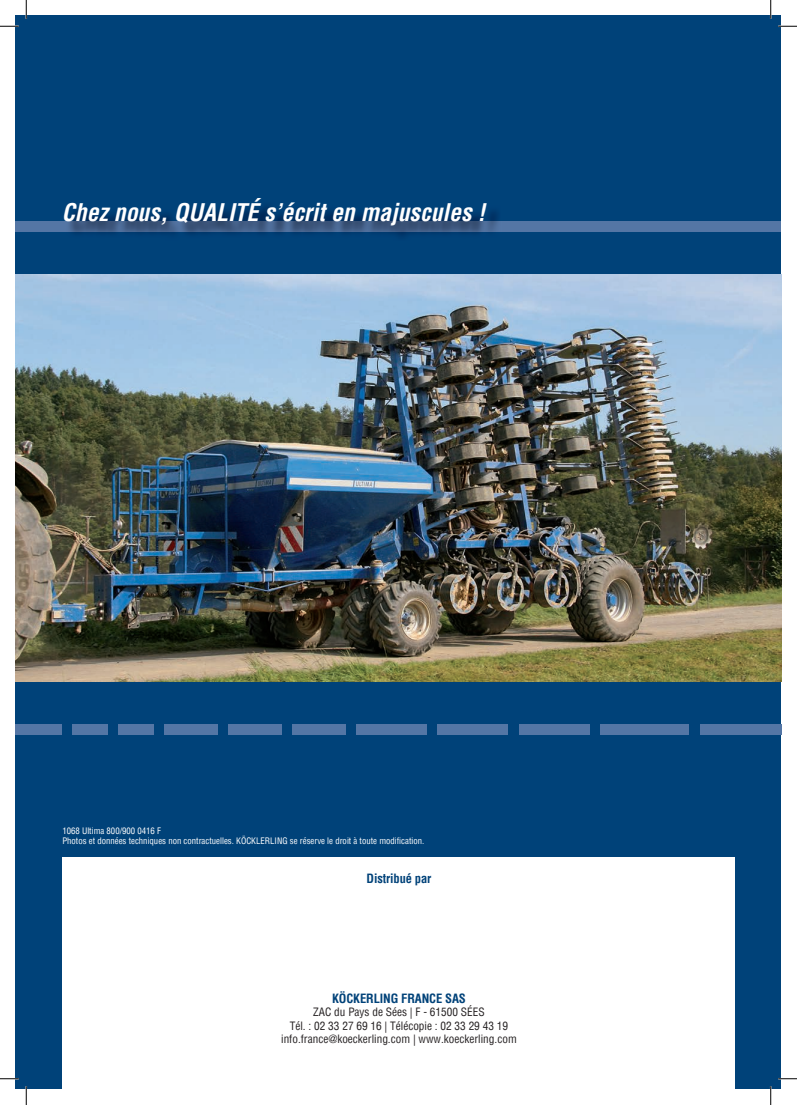
<style>
.page{position:relative;width:797px;height:1105px;background:#fff}
.page>*{position:absolute;margin:0;border:0;box-sizing:border-box;transform-origin:0 0}
.t1{font:italic 700 condensed 23.75px "Helvetica";color:#fff}
.t2{font:700 condensed 12.5px "Helvetica";letter-spacing:-.01em;color:#004279}
.t3{font:condensed 11.25px/13.5px "Helvetica";color:#231f20;text-align:center}
.t4{font:condensed 8.75px/10.5px "Helvetica";color:#fff}
</style>
<div class="page">
<div style="left:16px;top:16px;width:765px;height:1073px;background:#004279"></div>
<div style="left:16px;top:221px;width:765px;height:11px;background:#5476a5"></div>
<div style="left:16px;top:724px;width:46px;height:11px;background:#5476a5"></div>
<div style="left:72px;top:724px;width:36px;height:11px;background:#5476a5"></div>
<div style="left:118px;top:724px;width:36px;height:11px;background:#5476a5"></div>
<div style="left:164px;top:724px;width:54px;height:11px;background:#5476a5"></div>
<div style="left:228px;top:724px;width:53px;height:11px;background:#5476a5"></div>
<div style="left:292px;top:724px;width:53px;height:11px;background:#5476a5"></div>
<div style="left:356px;top:724px;width:71px;height:11px;background:#5476a5"></div>
<div style="left:437px;top:724px;width:71px;height:11px;background:#5476a5"></div>
<div style="left:519px;top:724px;width:71px;height:11px;background:#5476a5"></div>
<div style="left:600px;top:724px;width:89px;height:11px;background:#5476a5"></div>
<div style="left:699px;top:724px;width:82px;height:11px;background:#5476a5"></div>
<img style="left:16px;top:274px;width:765px;height:408px">
<div style="left:62px;top:857px;width:672px;height:232px;background:#fff"></div>
<svg style="left:0;top:25px;width:19px;height:2px"></svg>
<svg style="left:778px;top:25px;width:19px;height:2px"></svg>
<svg style="left:0;top:1078px;width:19px;height:1px"></svg>
<svg style="left:778px;top:1078px;width:19px;height:1px"></svg>
<svg style="left:25px;top:0;width:2px;height:19px"></svg>
<svg style="left:25px;top:1086px;width:2px;height:19px"></svg>
<svg style="left:770px;top:0;width:1px;height:19px"></svg>
<svg style="left:770px;top:1086px;width:1px;height:19px"></svg>
<h1 class="t1" style="left:62px;top:197px;width:425px">Chez nous, QUALITÉ s’écrit en majuscules !</h1>
<p class="t4" style="left:62px;top:825px;width:363px">1068 Ultima 800/900 0416 F<br>Photos et données techniques non contractuelles. KÖCKLERLING se réserve le droit à toute modification.</p>
<h2 class="t2" style="left:366px;top:870px;width:66px">Distribué par</h2>
<h2 class="t2" style="left:332px;top:990px;width:135px">KÖCKERLING FRANCE SAS</h2>
<p class="t3" style="left:281px;top:1005px;width:237px">ZAC du Pays de Sées | F - 61500 SÉES<br>Tél. : 02 33 27 69 16 | Télécopie : 02 33 29 43 19 info.france@koeckerling.com | www.koeckerling.com</p>
</div>
